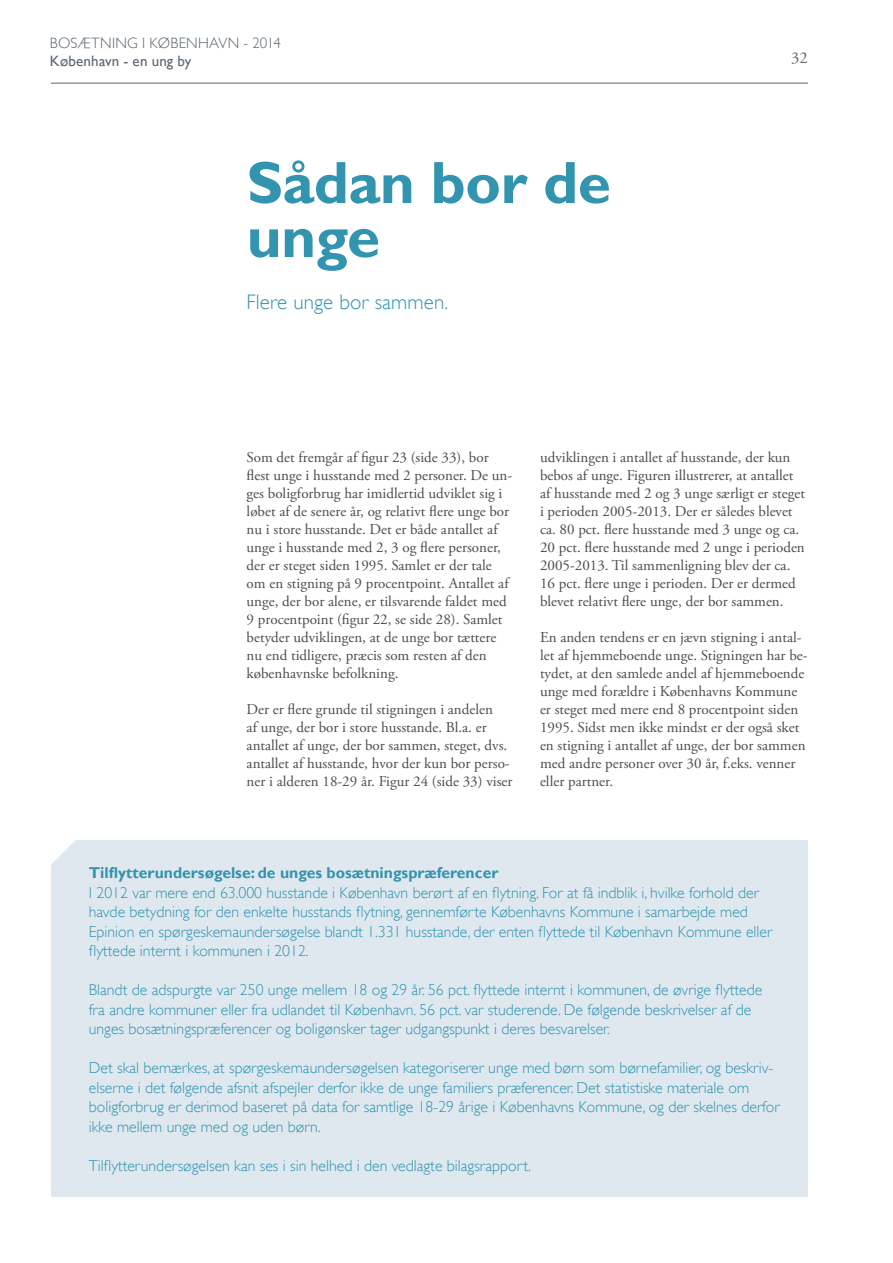
<style>
.page{position:relative;width:893px;height:1263px;background:#fff}
.page>*{position:absolute;margin:0;border:0;box-sizing:border-box;transform-origin:0 0}
.t1{font:700 60px/54px "Gill Sans";letter-spacing:-.005em;color:#3294af}
.t2{font:300 21px "Gill Sans";letter-spacing:.005em;color:#3294af}
.t3{font:16.5px "Adobe Garamond Pro";color:#5b6771}
.t4{font:300 15.75px/19.5px "Gill Sans";color:#3294af}
.t5{font:700 15.75px "Gill Sans";color:#3294af}
.t6{font:15px/18px "Adobe Garamond Pro";color:#4b4c4d}
.t7{font:300 15px "Gill Sans";letter-spacing:.02em;color:#5b6771}
.t8{font:15px "Gill Sans";letter-spacing:.01em;color:#5b6771}
</style>
<div class="page">
<div style="left:51px;top:840px;width:757px;height:357px;background:#dfe8ef"></div>
<svg style="left:51px;top:840px;width:24px;height:24px"></svg>
<hr style="left:51px;top:83px;width:757px;height:1px;background:#5b6771">
<p class="t7" style="left:50px;top:37px;width:233px">BOSÆTNING I KØBENHAVN - 2014</p>
<p class="t8" style="left:50px;top:55px;width:143px">København - en ung by</p>
<h1 class="t1" style="left:247px;top:160px;width:366px">Sådan bor de unge</h1>
<h2 class="t2" style="left:247px;top:294px;width:203px">Flere unge bor sammen.</h2>
<p class="t3" style="left:791px;top:49px;width:18px">32</p>
<p class="t6" style="left:247px;top:449px;width:267px">Som det fremgår af figur 23 (side 33), bor flest unge i husstande med 2 personer. De un&shy;ges boligforbrug har imidlertid udviklet sig i løbet af de senere år, og relativt flere unge bor nu i store husstande. Det er både antallet af unge i husstande med 2, 3 og flere personer, der er steget siden 1995. Samlet er der tale om en stigning på 9 procentpoint. Antallet af unge, der bor alene, er tilsvarende faldet med 9 procentpoint (figur 22, se side 28). Samlet betyder udviklingen, at de unge bor tættere nu end tidligere, præcis som resten af den københavnske befolkning.</p>
<p class="t6" style="left:247px;top:701px;width:267px">Der er flere grunde til stigningen i andelen<br>af unge, der bor i store husstande. Bl.a. er antallet af unge, der bor sammen, steget, dvs. antallet af husstande, hvor der kun bor perso&shy;ner i alderen 18-29 år. Figur 24 (side 33) viser</p>
<p class="t6" style="left:540px;top:449px;width:266px">udviklingen i antallet af husstande, der kun bebos af unge. Figuren illustrerer, at antallet af husstande med 2 og 3 unge særligt er steget i perioden 2005-2013. Der er således blevet ca. 80 pct. flere husstande med 3 unge og ca.<br>20 pct. flere husstande med 2 unge i perioden 2005-2013. Til sammenligning blev der ca.<br>16 pct. flere unge i perioden. Der er dermed blevet relativt flere unge, der bor sammen.</p>
<p class="t6" style="left:540px;top:629px;width:269px">En anden tendens er en jævn stigning i antal&shy;let af hjemmeboende unge. Stigningen har be&shy;tydet, at den samlede andel af hjemmeboende unge med forældre i Københavns Kommune er steget med mere end 8 procentpoint siden 1995. Sidst men ikke mindst er der også sket en stigning i antallet af unge, der bor sammen med andre personer over 30 år, f.eks. venner eller partner.</p>
<p class="t5" style="left:89px;top:864px;width:411px">Tilflytterundersøgelse: de unges bosætningspræferencer</p>
<p class="t4" style="left:89px;top:882px;width:685px">I 2012 var mere end 63.000 husstande i København berørt af en flytning. For at få indblik i, hvilke forhold der havde betydning for den enkelte husstands flytning, gennemførte Københavns Kommune i samarbejde med Epinion en spørgeskemaundersøgelse blandt 1.331 husstande, der enten flyttede til København Kommune eller flyttede internt i kommunen i 2012.</p>
<p class="t4" style="left:89px;top:980px;width:675px">Blandt de adspurgte var 250 unge mellem 18 og 29 år. 56 pct. flyttede internt i kommunen, de øvrige flyttede fra andre kommuner eller fra udlandet til København. 56 pct. var studerende. De følgende beskrivelser af de unges bosætningspræferencer og boligønsker tager udgangspunkt i deres besvarelser.</p>
<p class="t4" style="left:89px;top:1059px;width:692px">Det skal bemærkes, at spørgeskemaundersøgelsen kategoriserer unge med børn som børnefamilier, og beskriv&shy;elserne i det følgende afsnit afspejler derfor ikke de unge familiers præferencer. Det statistiske materiale om boligforbrug er derimod baseret på data for samtlige 18-29 årige i Københavns Kommune, og der skelnes derfor ikke mellem unge med og uden børn.</p>
<p class="t4" style="left:89px;top:1155px;width:443px">Tilflytterundersøgelsen kan ses i sin helhed i den vedlagte bilagsrapport.</p>
</div>
